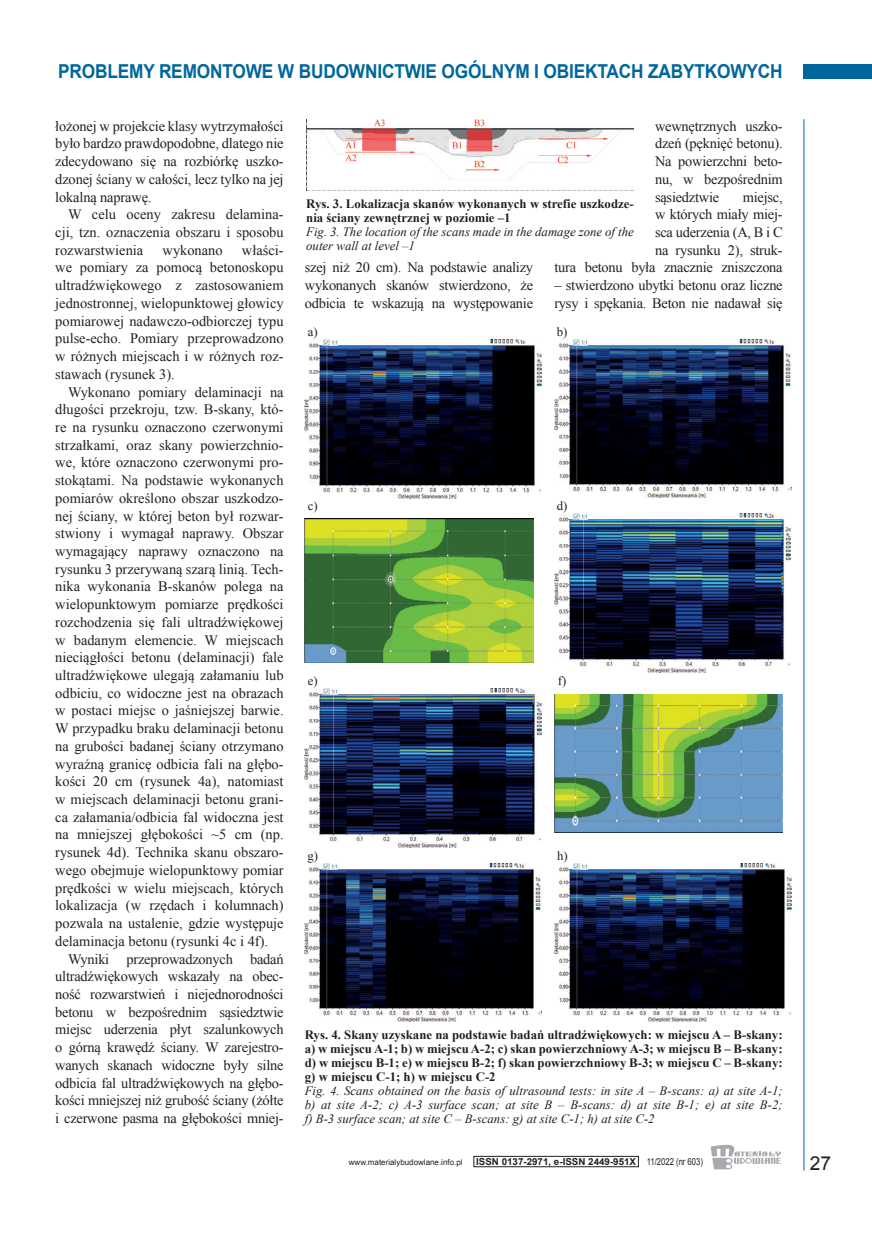
<style>
.page{position:relative;width:872px;height:1234px;background:#fff}
.page>*{position:absolute;margin:0;border:0;box-sizing:border-box;transform-origin:0 0}
.t1{font:700 19.2px "Arial";letter-spacing:-.01em;color:#00679d;scale:.9 1}
.t2{font:19.2px "Arial";color:#231f20}
.t3{font:14.4px/17.7px "Times New Roman";letter-spacing:-.015em;color:#231f20;text-align:justify}
.t4{font:700 12.75px/14px "Times New Roman";color:#231f20}
.t5{font:italic 12.75px/14.1px "Times New Roman";color:#231f20}
.t6{font:12.6px "Times New Roman";color:#231f20}
.t7{font:700 9.6px "Arial";color:#231f20}
.t8{font:7.95px "Arial";color:#231f20}
.s1{font-weight:400}
</style>
<div class="page">
<div style="left:804px;top:64px;width:68px;height:14px;background:#00679d"></div>
<hr style="left:803px;top:119px;width:1px;height:1051px;background:#00679d">
<div style="left:473px;top:1155px;width:165px;height:11px;border:1px solid #231f20"></div>
<svg style="left:710px;top:1144px;width:70px;height:24px"></svg>
<img style="left:306px;top:119px;width:328px;height:72px">
<img style="left:305px;top:339px;width:236px;height:159px">
<img style="left:554px;top:339px;width:237px;height:158px">
<img style="left:305px;top:518px;width:228px;height:144px">
<img style="left:554px;top:694px;width:228px;height:138px">
<img style="left:554px;top:514px;width:237px;height:158px">
<img style="left:305px;top:688px;width:236px;height:159px">
<img style="left:305px;top:863px;width:236px;height:158px">
<img style="left:554px;top:863px;width:237px;height:158px">
<h1 class="t1" style="left:58px;top:58px;width:806px">PROBLEMY REMONTOWE W BUDOWNICTWIE OGÓLNYM I OBIEKTACH ZABYTKOWYCH</h1>
<p class="t3" style="left:55px;top:116px;width:230px">łożonej w projekcie klasy wytrzymałości było bardzo prawdopodobne, dlatego nie zdecydowano się na rozbiórkę uszko&shy;dzonej ściany w całości, lecz tylko na jej lokalną naprawę.</p>
<p class="t3" style="left:55px;top:205px;width:230px;text-indent:13px">W celu oceny zakresu delamina&shy;cji, tzn. oznaczenia obszaru i sposobu rozwarstwienia</p>
<p class="t3" style="left:55px;top:240px;width:230px;text-indent:187px">właści&shy;we pomiary za pomocą betonoskopu ultradźwiękowego z zastosowaniem jednostronnej, wielopunktowej głowicy pomiarowej nadawczo-odbiorczej typu pulse-echo. Pomiary przeprowadzono w różnych miejscach i w różnych roz&shy;stawach (rysunek 3).</p>
<p class="t3" style="left:55px;top:382px;width:230px;text-indent:13px">Wykonano pomiary delaminacji na długości przekroju, tzw. B-skany, któ&shy;re na rysunku oznaczono czerwonymi strzałkami, oraz skany powierzchnio&shy;we, które oznaczono czerwonymi pro&shy;stokątami. Na podstawie wykonanych pomiarów określono obszar uszkodzo&shy;nej ściany, w której beton był rozwar&shy;stwiony i wymagał naprawy. Obszar wymagający naprawy oznaczono na rysunku 3 przerywaną szarą linią. Tech&shy;nika wykonania B-skanów polega na wielopunktowym pomiarze prędkości rozchodzenia się fali ultradźwiękowej w badanym elemencie. W miejscach nieciągłości betonu (delaminacji) fale ultradźwiękowe ulegają załamaniu lub odbiciu, co widoczne jest na obrazach w postaci miejsc o jaśniejszej barwie.<br>W przypadku braku delaminacji betonu na grubości badanej ściany otrzymano wyraźną granicę odbicia fali na głębo&shy;kości 20 cm (rysunek 4a), natomiast w miejscach delaminacji betonu grani&shy;ca załamania/odbicia fal widoczna jest na mniejszej głębokości ~5 cm (np. rysunek 4d). Technika skanu obszaro&shy;wego obejmuje wielopunktowy pomiar prędkości w wielu miejscach, których lokalizacja (w rzędach i kolumnach) pozwala na ustalenie, gdzie występuje delaminacja betonu (rysunki 4c i 4f).</p>
<p class="t3" style="left:55px;top:949px;width:230px;text-indent:13px">Wyniki przeprowadzonych badań ultradźwiękowych wskazały na obec&shy;ność rozwarstwień i niejednorodności betonu w bezpośrednim sąsiedztwie miejsc uderzenia płyt szalunkowych o górną krawędź ściany. W zarejestro&shy;wanych skanach widoczne były silne odbicia fal ultradźwiękowych na głębo&shy;kości mniejszej niż grubość ściany (żółte i czerwone pasma na głębokości mniej-</p>
<p class="t3" style="left:163px;top:240px;width:61px">wykonano</p>
<p class="t3" style="left:655px;top:116px;width:129px">wewnętrznych uszko&shy;dzeń (pęknięć betonu).<br>Na powierzchni beto&shy;nu, w bezpośrednim sąsiedztwie</p>
<p class="t3" style="left:554px;top:187px;width:230px;text-align:right">miejsc,<br>w których miały miej-<br>sca uderzenia (A, B i C<br>na rysunku 2), struk-<br>tura betonu była znacznie zniszczona</p>
<p class="t3" style="left:554px;top:276px;width:230px">– stwierdzono ubytki betonu oraz liczne rysy i spękania. Beton nie nadawał się</p>
<p class="t4" style="left:306px;top:196px;width:329px">Rys. 3. Lokalizacja skanów wykonanych w strefie uszkodze&shy;nia ściany zewnętrznej w poziomie –1</p>
<p class="t5" style="left:306px;top:224px;width:329px">Fig. 3. The location of the scans made in the damage zone of the outer wall at level –1</p>
<p class="t3" style="left:305px;top:258px;width:230px">szej niż 20 cm). Na podstawie analizy wykonanych skanów stwierdzono, że odbicia te wskazują na występowanie</p>
<p class="t6" style="left:308px;top:323px;width:11px">a)</p>
<p class="t6" style="left:557px;top:323px;width:12px">b)</p>
<p class="t6" style="left:308px;top:497px;width:11px">c)</p>
<p class="t6" style="left:308px;top:671px;width:11px">e)</p>
<p class="t6" style="left:557px;top:497px;width:12px">d)</p>
<p class="t6" style="left:558px;top:671px;width:10px">f)</p>
<p class="t6" style="left:307px;top:846px;width:12px">g)</p>
<p class="t6" style="left:557px;top:846px;width:12px">h)</p>
<p class="t4" style="left:305px;top:1027px;width:479px;text-align:justify">Rys. 4. Skany uzyskane na podstawie badań ultradźwiękowych: w miejscu A – B-skany: a) w miejscu A-1; b) w miejscu A-2; c) skan powierzchniowy A-3; w miejscu B – B-skany: d) w miejscu B-1; e) w miejscu B-2; f) skan powierzchniowy B-3; w miejscu C – B-skany: g) w miejscu C-1; h) w miejscu C-2</p>
<p class="t5" style="left:305px;top:1083px;width:479px;text-align:justify">Fig. 4. Scans obtained on the basis of ultrasound tests: in site A – B-scans: a) at site A-1; b) at site A-2; c) A-3 surface scan; at site B – B-scans: d) at site B-1; e) at site B-2; f) B-3 surface scan; at site C – B-scans: g) at site C-1; h) at site C-2</p>
<p class="t8" style="left:349px;top:1156px;width:115px">www.materialybudowlane.info.pl</p>
<p class="t7" style="left:476px;top:1154px;width:228px">ISSN 0137-2971, e-ISSN 2449-951X <span class="s1">11/2022 (nr 603)</span></p>
<h1 class="t2" style="left:810px;top:1150px;width:23px">27</h1>
</div>
